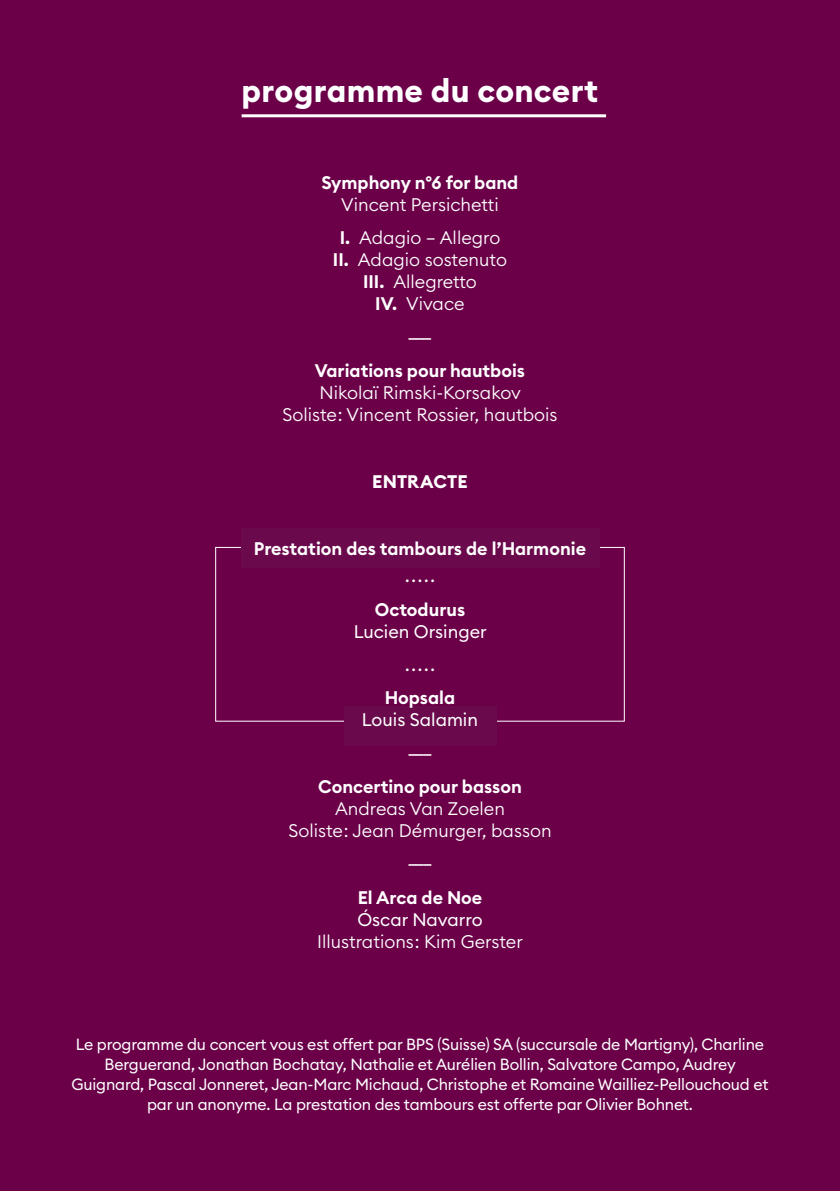
<style>
.page{position:relative;width:840px;height:1191px;background:#fff}
.page>*{position:absolute;margin:0;border:0;box-sizing:border-box;transform-origin:0 0}
.t1{font:700 32px "Euclid Circular B";letter-spacing:.01em;color:#fff}
.t2{font:300 18px/22px "Euclid Circular B";color:#fff;text-align:center}
.t3{font:600 18px "Euclid Circular B";color:#fff}
.t4{font:18px/33.4px "Euclid Circular B";color:#fff;text-align:center}
.t5{font:700 18px "Euclid Circular B";color:#fff}
.t6{font:16px/20px "Euclid Circular B";letter-spacing:-.01em;color:#fff;text-align:center}
.s1{font-weight:600}
</style>
<div class="page">
<div style="left:0;top:0;width:839px;height:1191px;background:#6b0049"></div>
<hr style="left:241px;top:114px;width:364px;height:3px;background:#fff">
<div style="left:344px;top:706px;width:151px;height:40px;background:#6a0a4c"></div>
<div style="left:240px;top:528px;width:359px;height:39px;background:#6a0a4c"></div>
<h1 class="t1" style="left:241px;top:70px;width:358px">programme du concert</h1>
<p class="t3" style="left:321px;top:171px;width:198px">Symphony n°6 for band</p>
<p class="t2" style="left:339px;top:188px;width:162px;line-height:33.4px;text-align:left">Vincent Persichetti<br><span class="s1">I.</span> Adagio – Allegro</p>
<p class="t2" style="left:333px;top:249px;width:175px"><span class="s1">II.</span> Adagio sostenuto<br><span class="s1">III.</span> Allegretto<br><span class="s1">IV.</span> Vivace</p>
<p class="t4" style="left:407px;top:320px;width:26px">–––</p>
<p class="t3" style="left:315px;top:359px;width:212px">Variations pour hautbois</p>
<p class="t2" style="left:282px;top:381px;width:276px">Nikolaï Rimski-Korsakov<br>Soliste : Vincent Rossier, hautbois</p>
<p class="t5" style="left:372px;top:470px;width:97px">ENTRACTE</p>
<p class="t3" style="left:254px;top:536px;width:333px">Prestation des tambours de l’Harmonie</p>
<p class="t4" style="left:405px;top:559px;width:31px">.....</p>
<p class="t3" style="left:374px;top:597px;width:92px">Octodurus</p>
<p class="t4" style="left:353px;top:614px;width:134px">Lucien Orsinger .....</p>
<p class="t3" style="left:384px;top:686px;width:72px">Hopsala</p>
<p class="t4" style="left:362px;top:703px;width:117px">Louis Salamin –––</p>
<p class="t3" style="left:318px;top:775px;width:205px">Concertino pour basson</p>
<p class="t2" style="left:288px;top:797px;width:264px">Andreas Van Zoelen<br>Soliste : Jean Démurger, basson</p>
<p class="t4" style="left:407px;top:847px;width:26px">–––</p>
<p class="t3" style="left:357px;top:885px;width:126px">El Arca de Noe</p>
<p class="t4" style="left:357px;top:902px;width:127px">Óscar Navarro</p>
<p class="t2" style="left:317px;top:930px;width:207px">Illustrations : Kim Gerster</p>
<p class="t6" style="left:71px;top:1034px;width:698px">Le programme du concert vous est offert par BPS (Suisse) SA (succursale de Martigny), Charline Berguerand, Jonathan Bochatay, Nathalie et Aurélien Bollin, Salvatore Campo, Audrey Guignard, Pascal Jonneret, Jean-Marc Michaud, Christophe et Romaine Wailliez-Pellouchoud et par un anonyme. La prestation des tambours est offerte par Olivier Bohnet.</p>
</div>
